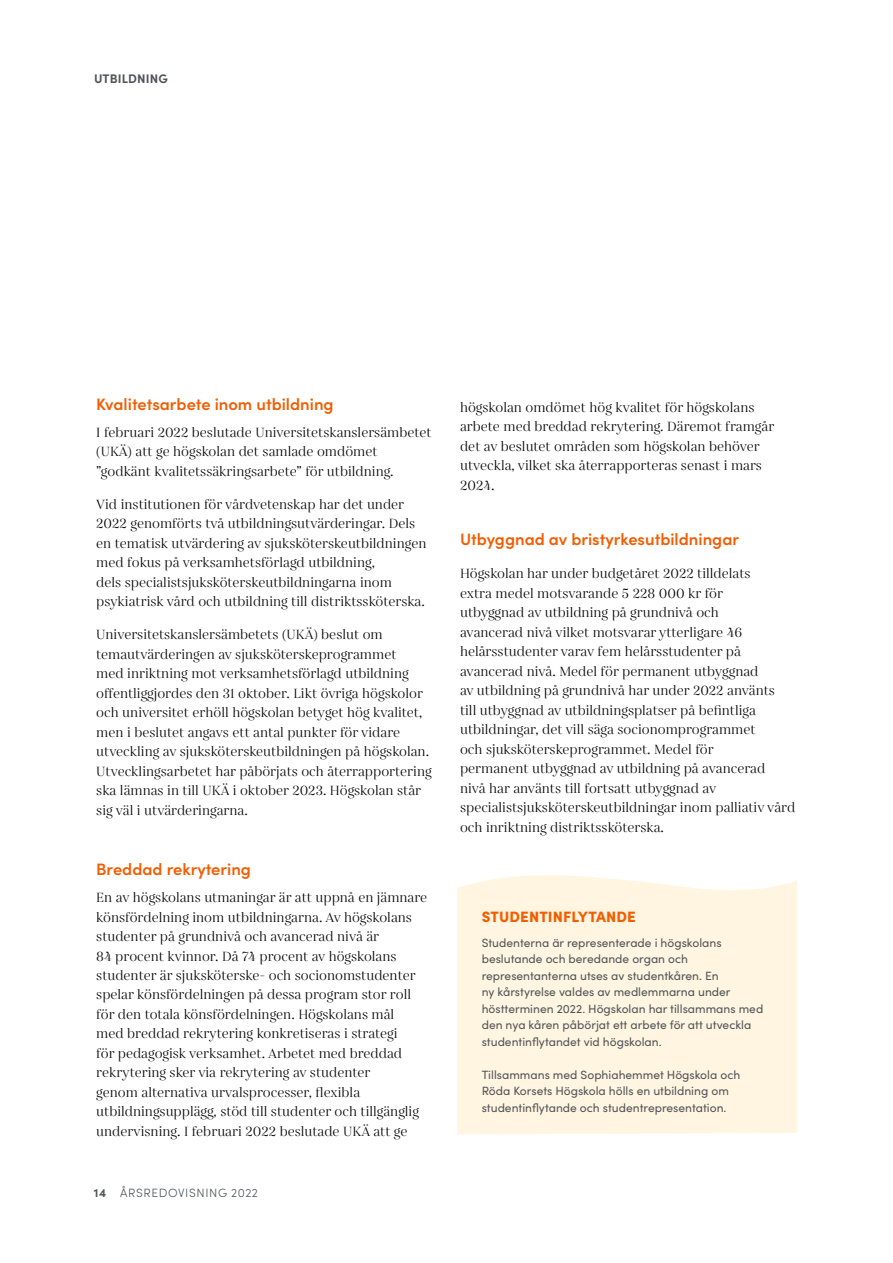
<style>
.page{position:relative;width:893px;height:1263px;background:#fff}
.page>*{position:absolute;margin:0;border:0;box-sizing:border-box;transform-origin:0 0}
.t1{font:600 16.5px "Sofia Pro";color:#f25d00}
.t2{font:900 15px "Sofia Pro";letter-spacing:.01em;color:#f25d00}
.t3{font:13.5px/19.5px "Gabriela";color:#000}
.t4{font:700 12.45px "Sofia Pro";letter-spacing:.01em;color:#51555a}
.t5{font:12px/16.5px "Sofia Pro";color:#51555a}
.t6{font:300 12px "Sofia Pro";letter-spacing:.05em;color:#51555a}
.s1{font-weight:700}
</style>
<div class="page">
<div style="left:457px;top:875px;width:340px;height:259px;background:#fff5e0"></div>
<p class="t4" style="left:94px;top:69px;width:75px">UTBILDNING</p>
<p class="t1" style="left:96px;top:392px;width:239px">Kvalitetsarbete inom utbildning</p>
<p class="t3" style="left:96px;top:423px;width:337px">I februari 2022 beslutade Universitetskanslersämbetet (UKÄ) att ge högskolan det samlade omdömet ”godkänt kvalitetssäkringsarbete” för utbildning.</p>
<p class="t3" style="left:96px;top:495px;width:332px">Vid institutionen för vårdvetenskap har det under 2022 genomförts två utbildningsutvärderingar. Dels en tematisk utvärdering av sjuksköterskeutbildningen med fokus på verksamhetsförlagd utbildning,<br>dels specialistsjuksköterskeutbildningarna inom psykiatrisk vård och utbildning till distriktssköterska.</p>
<p class="t3" style="left:96px;top:626px;width:337px">Universitetskanslersämbetets (UKÄ) beslut om temautvärderingen av sjuksköterskeprogrammet<br>med inriktning mot verksamhetsförlagd utbildning offentliggjordes den 31 oktober. Likt övriga högskolor och universitet erhöll högskolan betyget hög kvalitet, men i beslutet angavs ett antal punkter för vidare utveckling av sjuksköterskeutbildningen på högskolan.<br>Utvecklingsarbetet har påbörjats och återrapportering ska lämnas in till UKÄ i oktober 2023. Högskolan står sig väl i utvärderingarna.</p>
<p class="t1" style="left:96px;top:857px;width:156px">Breddad rekrytering</p>
<p class="t3" style="left:96px;top:888px;width:333px">En av högskolans utmaningar är att uppnå en jämnare könsfördelning inom utbildningarna. Av högskolans studenter på grundnivå och avancerad nivå är<br>84 procent kvinnor. Då 74 procent av högskolans studenter är sjuksköterske- och socionomstudenter spelar könsfördelningen på dessa program stor roll för den totala könsfördelningen. Högskolans mål<br>med breddad rekrytering konkretiseras i strategi<br>för pedagogisk verksamhet. Arbetet med breddad rekrytering sker via rekrytering av studenter<br>genom alternativa urvalsprocesser, flexibla utbildningsupplägg, stöd till studenter och tillgänglig undervisning. I februari 2022 beslutade UKÄ att ge</p>
<p class="t6" style="left:94px;top:1184px;width:165px"><span class="s1">14</span> ÅRSREDOVISNING 2022</p>
<p class="t3" style="left:460px;top:398px;width:316px">högskolan omdömet hög kvalitet för högskolans arbete med breddad rekrytering. Däremot framgår det av beslutet områden som högskolan behöver utveckla, vilket ska återrapporteras senast i mars 2024.</p>
<p class="t1" style="left:460px;top:527px;width:280px">Utbyggnad av bristyrkesutbildningar</p>
<p class="t3" style="left:460px;top:564px;width:337px">Högskolan har under budgetåret 2022 tilldelats<br>extra medel motsvarande 5 228 000 kr för<br>utbyggnad av utbildning på grundnivå och<br>avancerad nivå vilket motsvarar ytterligare 46 helårsstudenter varav fem helårsstudenter på avancerad nivå. Medel för permanent utbyggnad<br>av utbildning på grundnivå har under 2022 använts<br>till utbyggnad av utbildningsplatser på befintliga utbildningar, det vill säga socionomprogrammet<br>och sjuksköterskeprogrammet. Medel för<br>permanent utbyggnad av utbildning på avancerad<br>nivå har använts till fortsatt utbyggnad av specialistsjuksköterskeutbildningar inom palliativ vård och inriktning distriktssköterska.</p>
<p class="t2" style="left:482px;top:905px;width:156px">STUDENTINFLYTANDE</p>
<p class="t5" style="left:482px;top:934px;width:283px">Studenterna är representerade i högskolans beslutande och beredande organ och representanterna utses av studentkåren. En<br>ny kårstyrelse valdes av medlemmarna under höstterminen 2022. Högskolan har tillsammans med den nya kåren påbörjat ett arbete för att utveckla studentinflytandet vid högskolan.</p>
<p class="t5" style="left:482px;top:1066px;width:260px">Tillsammans med Sophiahemmet Högskola och<br>Röda Korsets Högskola hölls en utbildning om studentinflytande och studentrepresentation.</p>
</div>
